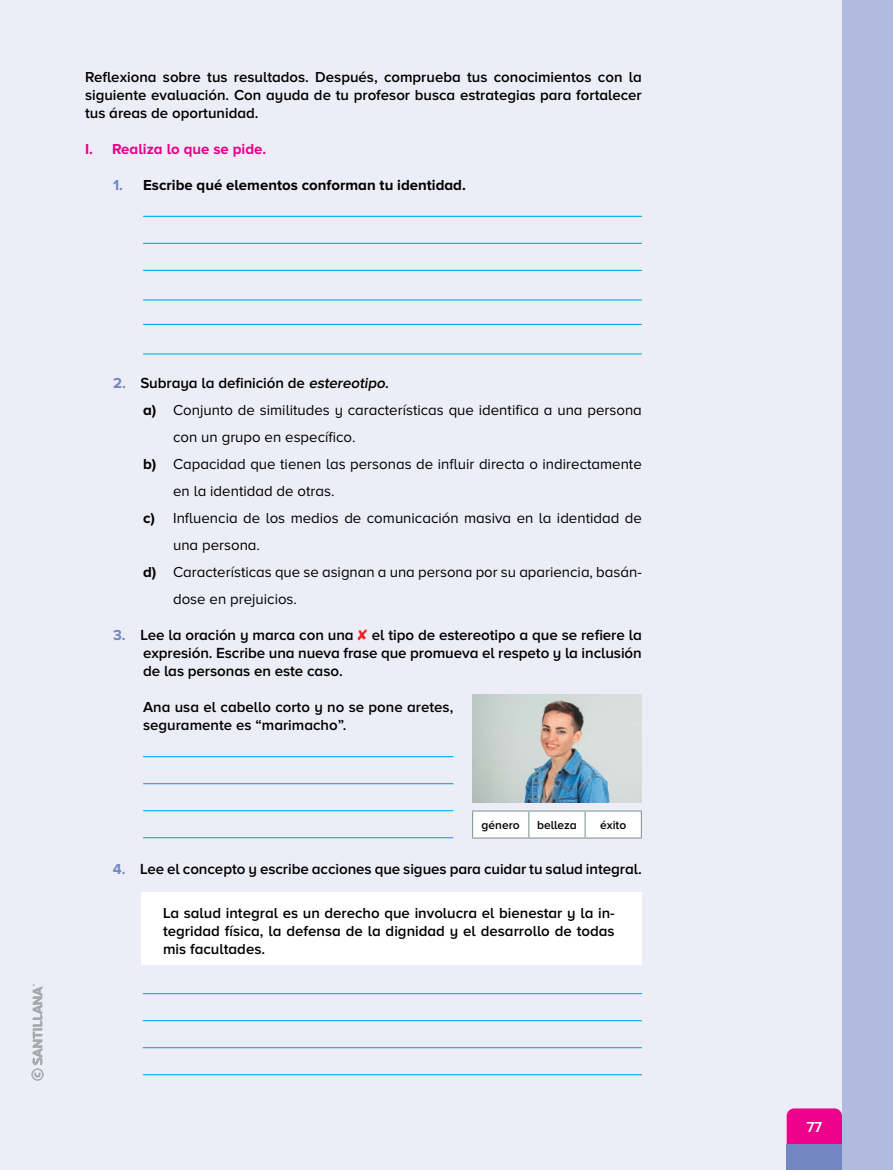
<style>
.page{position:relative;width:893px;height:1170px;background:#fff}
.page>*{position:absolute;margin:0;border:0;box-sizing:border-box;transform-origin:0 0}
.t1{font:600 15.15px/18px "Proxima Nova A";letter-spacing:-.005em;color:#000;text-align:justify}
.t2{font:600 15px/18px "Proxima Nova A";color:#000;text-align:justify}
.t3{font:15px "Proxima Nova A";color:#000}
.t4{font:700 15px "Proxima Nova A";color:#000}
.t5{font:700 15px "Proxima Nova A";color:#ec008c}
.t6{font:600 15px "Proxima Nova A";color:#fff}
.t7{font:600 12px "Proxima Nova A";color:#000}
.s1{color:#7387c3}
.s2{font-weight:700;font-size:15px;color:#7387c3}
.s3{font-weight:700}
.s4{color:#ed1d24}
</style>
<div class="page">
<div style="left:0;top:0;width:893px;height:1169px;background:#ecedf7"></div>
<div style="left:842px;top:0;width:51px;height:1169px;background:#b1badf"></div>
<img style="left:472px;top:694px;width:170px;height:108px">
<div style="left:787px;top:1108px;width:55px;height:36px;background:#ec008c"></div>
<div style="left:787px;top:1144px;width:55px;height:25px;background:#7387c3"></div>
<hr style="left:143px;top:992px;width:499px;height:2px;background:#00aeef">
<hr style="left:143px;top:1019px;width:499px;height:2px;background:#00aeef">
<hr style="left:143px;top:1046px;width:499px;height:2px;background:#00aeef">
<hr style="left:143px;top:1073px;width:499px;height:2px;background:#00aeef">
<div style="left:141px;top:892px;width:501px;height:72px;background:#fff"></div>
<hr style="left:143px;top:756px;width:310px;height:1px;background:#00aeef">
<hr style="left:143px;top:783px;width:310px;height:1px;background:#00aeef">
<hr style="left:143px;top:810px;width:310px;height:1px;background:#00aeef">
<hr style="left:143px;top:837px;width:310px;height:1px;background:#00aeef">
<hr style="left:472px;top:810px;width:57px;height:1px;background:#869c96">
<hr style="left:529px;top:810px;width:56px;height:1px;background:#869c96">
<hr style="left:585px;top:810px;width:57px;height:1px;background:#869c96">
<svg style="left:472px;top:811px;width:170px;height:26px;background:#f8faf9"></svg>
<hr style="left:472px;top:837px;width:57px;height:1px;background:#869c96">
<hr style="left:529px;top:837px;width:56px;height:1px;background:#869c96">
<hr style="left:585px;top:837px;width:57px;height:1px;background:#869c96">
<hr style="left:143px;top:216px;width:499px;height:1px;background:#00aeef">
<hr style="left:143px;top:243px;width:499px;height:1px;background:#00aeef">
<hr style="left:143px;top:270px;width:499px;height:1px;background:#00aeef">
<hr style="left:143px;top:299px;width:499px;height:1px;background:#00aeef">
<hr style="left:143px;top:324px;width:499px;height:1px;background:#00aeef">
<hr style="left:143px;top:353px;width:499px;height:1px;background:#00aeef">
<svg style="left:32px;top:984px;width:12px;height:96px"></svg>
<p class="t2" style="left:85px;top:68px;width:558px">Reflexiona sobre tus resultados. Después, comprueba tus conocimientos con la siguiente evaluación. Con ayuda de tu profesor busca estrategias para fortalecer tus áreas de oportunidad.</p>
<p class="t5" style="left:85px;top:140px;width:183px">I. Realiza lo que se pide.</p>
<p class="t4" style="left:113px;top:176px;width:354px"><span class="s1">1.</span> Escribe qué elementos conforman tu identidad.</p>
<p class="t1" style="left:113px;top:373px;width:277px"><span class="s2">2.</span> Subraya la definición de estereotipo.</p>
<p class="t3" style="left:143px;top:401px;width:500px"><span class="s3">a)</span> Conjunto de similitudes y características que identifica a una persona</p>
<p class="t3" style="left:173px;top:428px;width:184px">con un grupo en específico.</p>
<p class="t3" style="left:143px;top:455px;width:500px"><span class="s3">b)</span> Capacidad que tienen las personas de influir directa o indirectamente</p>
<p class="t3" style="left:173px;top:482px;width:163px">en la identidad de otras.</p>
<p class="t3" style="left:143px;top:509px;width:500px"><span class="s3">c)</span> Influencia de los medios de comunicación masiva en la identidad de</p>
<p class="t3" style="left:173px;top:536px;width:88px">una persona.</p>
<p class="t3" style="left:143px;top:563px;width:500px"><span class="s3">d)</span> Características que se asignan a una persona por su apariencia, basán-</p>
<p class="t3" style="left:173px;top:590px;width:125px">dose en prejuicios.</p>
<p class="t1" style="left:143px;top:625px;width:500px;text-indent:-30px"><span class="s2">3.</span> Lee la oración y marca con una <span class="s4">✘</span> el tipo de estereotipo a que se refiere la expresión. Escribe una nueva frase que promueva el respeto y la inclusión de las personas en este caso.</p>
<p class="t2" style="left:143px;top:698px;width:312px">Ana usa el cabello corto y no se pone aretes, seguramente es “marimacho”.</p>
<p class="t7" style="left:482px;top:818px;width:40px">género</p>
<p class="t7" style="left:537px;top:818px;width:41px">belleza</p>
<p class="t7" style="left:600px;top:818px;width:28px">éxito</p>
<p class="t1" style="left:113px;top:859px;width:530px"><span class="s2">4.</span> Lee el concepto y escribe acciones que sigues para cuidar tu salud integral.</p>
<p class="t2" style="left:163px;top:903px;width:453px">La salud integral es un derecho que involucra el bienestar y la in&shy;tegridad física, la defensa de la dignidad y el desarrollo de todas mis facultades.</p>
<p class="t6" style="left:806px;top:1118px;width:17px">77</p>
</div>
